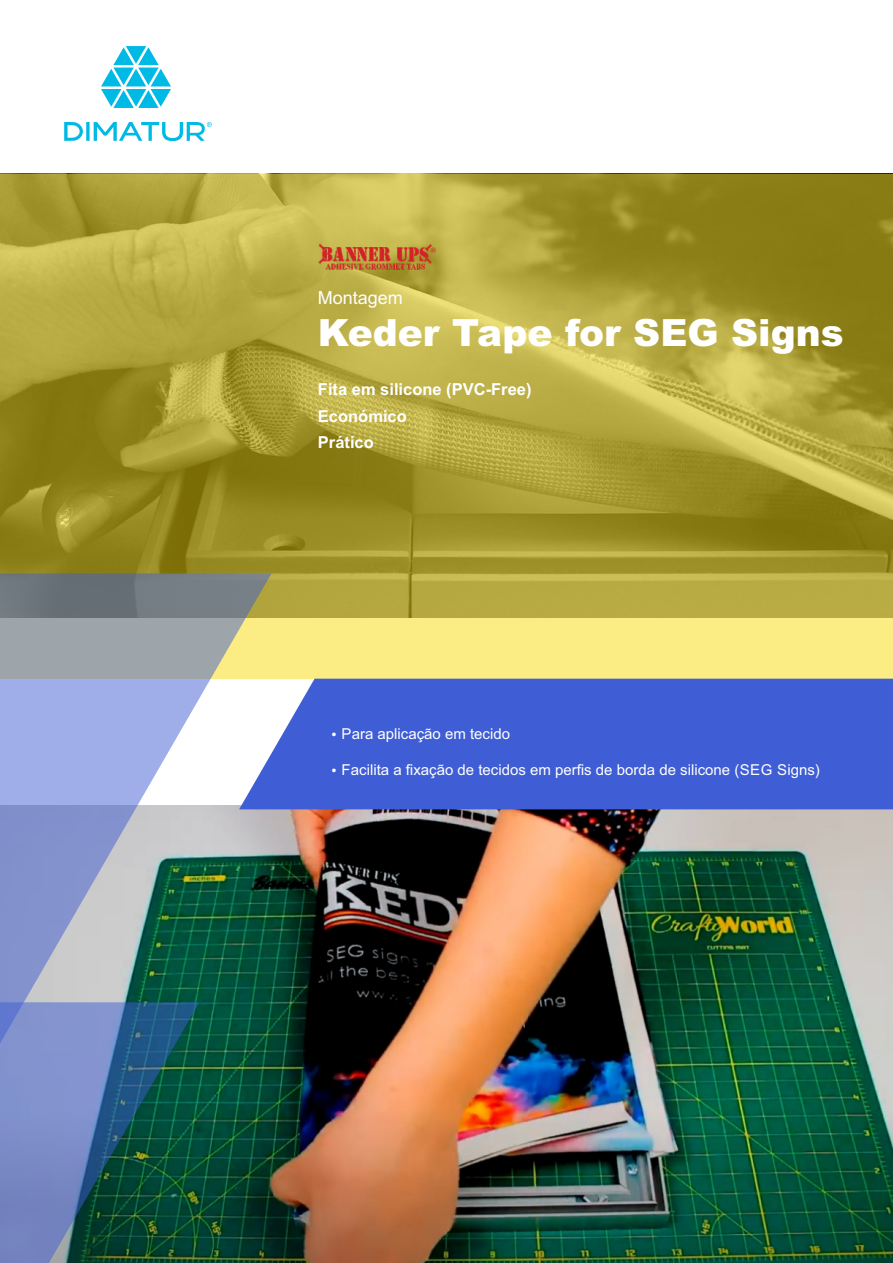
<style>
.page{position:relative;width:893px;height:1263px;background:#fff}
.page>*{position:absolute;margin:0;border:0;box-sizing:border-box;transform-origin:0 0}
.t1{font:900 37.5px "Arial";color:#fff}
.t2{font:18px "Arial";color:#fff}
.t3{font:700 16.5px/26.5px "Arial";color:#fff}
.t4{font:15px "Arial";color:#fff}
</style>
<div class="page">
<img style="left:199px;top:809px;width:694px;height:454px">
<svg style="left:101px;top:46px;width:70px;height:62px"></svg>
<svg style="left:86px;top:122px;width:4px;height:19px"></svg>
<svg style="left:64px;top:122px;width:19px;height:19px"></svg>
<svg style="left:94px;top:122px;width:118px;height:19px"></svg>
<svg style="left:0;top:1158px;width:199px;height:105px;background:#335f68"></svg>
<div style="left:0;top:174px;width:893px;height:505px;background:#f7db0a;opacity:.5"></div>
<img style="left:318px;top:239px;width:119px;height:34px">
<div style="left:271px;top:679px;width:622px;height:130px;background:#3f5dd4"></div>
<svg style="left:0;top:573px;width:271px;height:585px;background:#7994a4"></svg>
<svg style="left:332px;top:732px;width:4px;height:4px"></svg>
<svg style="left:332px;top:768px;width:4px;height:4px"></svg>
<p class="t2" style="left:318px;top:291px;width:87px">Montagem</p>
<h1 class="t1" style="left:318px;top:319px;width:527px">Keder Tape for SEG Signs</h1>
<p class="t3" style="left:318px;top:378px;width:215px">Fita em silicone (PVC-Free)<br>Económico<br>Prático</p>
<p class="t4" style="left:341px;top:728px;width:170px">Para aplicação em tecido</p>
<p class="t4" style="left:341px;top:764px;width:480px">Facilita a fixação de tecidos em perfis de borda de silicone (SEG Signs)</p>
</div>
